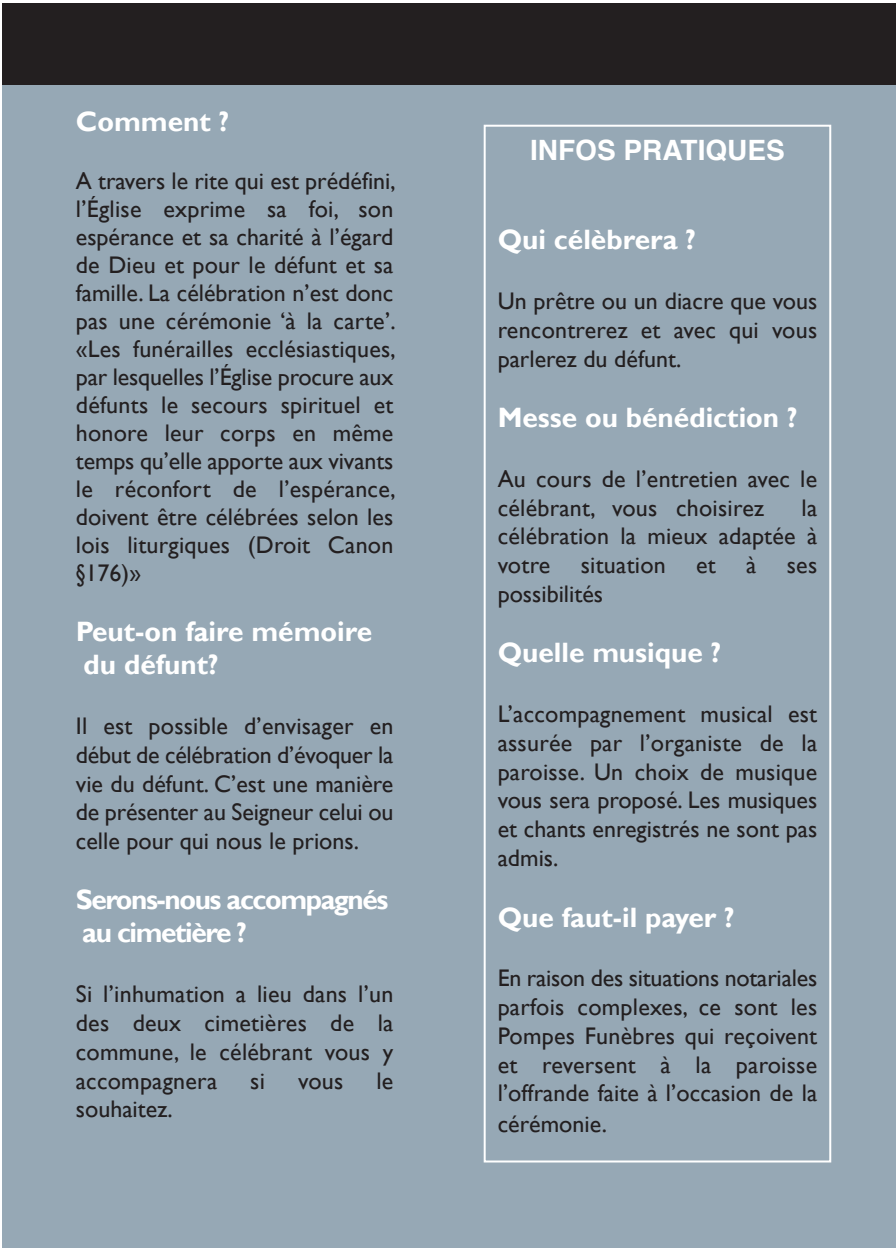
<style>
.page{position:relative;width:896px;height:1248px;background:#fff}
.page>*{position:absolute;margin:0;border:0;box-sizing:border-box;transform-origin:0 0}
.t1{font:700 28px/33.6px "Gill Sans";color:#fff}
.t2{font:700 28px/33.6px "Gill Sans";letter-spacing:-.05em;color:#fff}
.t3{font:700 28px "Helvetica";color:#fff}
.t4{font:24px/28.8px "Gill Sans";color:#231f20;text-align:justify}
</style>
<div class="page">
<div style="left:2px;top:3px;width:894px;height:1244px;background:#96a8b5"></div>
<div style="left:484px;top:125px;width:347px;height:1037px;border:2px solid #fff"></div>
<div style="left:2px;top:3px;width:894px;height:82px;background:#231f20"></div>
<p class="t1" style="left:76px;top:104px;width:155px">Comment ?</p>
<p class="t4" style="left:76px;top:166px;width:321px;line-height:28px">A travers le rite qui est prédéfini, l’Église exprime sa foi, son espérance et sa charité à l’égard de Dieu et pour le défunt et sa famille. La célébration n’est donc pas une cérémonie ‘à la carte’. «Les funérailles ecclésiastiques, par lesquelles l’Église procure aux défunts le secours spirituel et honore leur corps en même temps qu’elle apporte aux vivants le réconfort de l’espérance, doivent être célébrées selon les lois liturgiques (Droit Canon §176)»</p>
<p class="t1" style="left:76px;top:614px;width:298px">Peut-on faire mémoire du défunt?</p>
<p class="t4" style="left:76px;top:711px;width:319px">Il est possible d’envisager en début de célébration d’évoquer la vie du défunt. C’est une manière de présenter au Seigneur celui ou celle pour qui nous le prions.</p>
<p class="t2" style="left:76px;top:882px;width:314px">Serons-nous accompagnés au cimetière ?</p>
<p class="t4" style="left:76px;top:979px;width:319px">Si l’inhumation a lieu dans l’un des deux cimetières de la commune, le célébrant vous y accompagnera</p>
<p class="t4" style="left:250px;top:1065px;width:16px">si</p>
<p class="t4" style="left:298px;top:1065px;width:47px">vous</p>
<p class="t4" style="left:376px;top:1065px;width:18px">le</p>
<p class="t4" style="left:76px;top:1094px;width:98px">souhaitez.</p>
<p class="t3" style="left:530px;top:138px;width:256px">INFOS PRATIQUES</p>
<p class="t1" style="left:498px;top:223px;width:200px">Qui célèbrera ?</p>
<p class="t4" style="left:498px;top:286px;width:321px">Un prêtre ou un diacre que vous rencontrerez et avec qui vous parlerez du défunt.</p>
<p class="t1" style="left:498px;top:400px;width:301px">Messe ou bénédiction ?</p>
<p class="t4" style="left:498px;top:464px;width:321px">Au cours de l’entretien avec le célébrant, vous choisirez</p>
<p class="t4" style="left:498px;top:492px;width:321px;text-indent:304px">la célébration la mieux adaptée à votre</p>
<p class="t4" style="left:581px;top:550px;width:87px">situation</p>
<p class="t4" style="left:696px;top:550px;width:21px">et</p>
<p class="t4" style="left:746px;top:550px;width:12px">à</p>
<p class="t4" style="left:787px;top:550px;width:32px">ses</p>
<p class="t4" style="left:498px;top:579px;width:107px">possibilités</p>
<p class="t1" style="left:498px;top:635px;width:225px">Quelle musique ?</p>
<p class="t4" style="left:498px;top:699px;width:321px">L’accompagnement musical est assurée par l’organiste de la paroisse. Un choix de musique vous sera proposé. Les musiques et chants enregistrés ne sont pas admis.</p>
<p class="t1" style="left:498px;top:899px;width:238px">Que faut-il payer ?</p>
<p class="t4" style="left:498px;top:963px;width:321px">En raison des situations notariales parfois complexes, ce sont les Pompes Funèbres qui reçoivent et reversent à la paroisse l’offrande faite à l’occasion de la cérémonie.</p>
</div>
